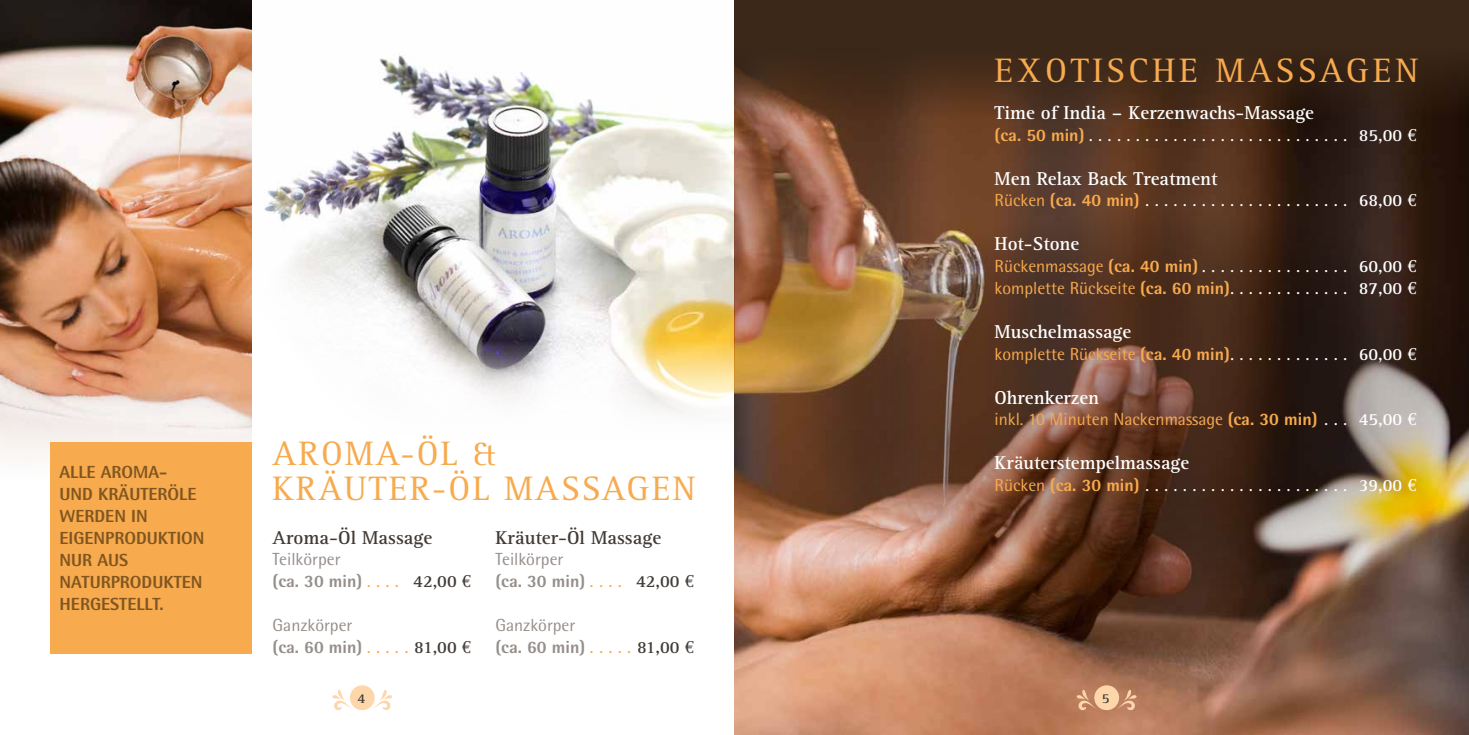
<style>
.page{position:relative;width:1469px;height:735px;background:#fff}
.page>*{position:absolute;margin:0;border:0;box-sizing:border-box;transform-origin:0 0}
.t1{font:35px/35px "Rotis Serif";letter-spacing:.06em;color:#f7aa4e}
.t2{font:35px "Rotis Serif";letter-spacing:.1em;color:#f7aa4e}
.t3{font:700 19.25px "Rotis Serif";color:#fff}
.t4{font:700 19.25px "Rotis Serif";color:#413a36}
.t5{font:17.5px "Rotis Serif";color:#fff}
.t6{font:17.5px "Rotis Semi Sans";color:#f7aa4e}
.t7{font:17.5px/21.9px "Rotis Semi Sans";color:#958e8a}
.t8{font:800 17.5px/21.9px "Rotis Semi Sans";color:#805620}
.t9{font:700 14px "Rotis Serif";color:#413a36}
.s1{font-weight:800}
.s2{font-family:"Rotis Serif";color:#f7aa4e}
.s3{font-family:"Rotis Serif";font-weight:700;color:#413a36}
.s4{font-family:"Euro Serif";color:#413a36}
.s5{font-family:"Rotis Semi Sans";font-weight:800;color:#f7aa4e}
.s6{font-weight:700}
.s7{font-family:"Euro Serif"}
.s8{font-family:"Rotis Semi Sans";color:#f7aa4e}
.s9{font-family:"Rotis Serif";color:#fff}
.s10{font-family:"Rotis Serif";font-weight:700;color:#fff}
.s11{font-family:"Euro Serif";color:#fff}
</style>
<div class="page">
<div style="left:734px;top:0;width:734px;height:734px;background:#3b2819"></div>
<img style="left:734px;top:66px;width:734px;height:668px">
<img style="left:792px;top:209px;width:676px;height:384px">
<img style="left:251px;top:0;width:483px;height:439px">
<img style="left:0;top:0;width:251px;height:454px">
<div style="left:50px;top:441px;width:201px;height:211px;background:#f7aa4e"></div>
<div style="left:350px;top:685px;width:25px;height:24px;background:#fdd6aa;border-radius:50%"></div>
<div style="left:1094px;top:685px;width:25px;height:24px;background:#fdd6aa;border-radius:50%"></div>
<svg style="left:372px;top:689px;width:20px;height:21px"></svg>
<svg style="left:1116px;top:689px;width:20px;height:21px"></svg>
<svg style="left:332px;top:690px;width:20px;height:20px"></svg>
<svg style="left:1076px;top:689px;width:20px;height:21px"></svg>
<p class="t8" style="left:60px;top:460px;width:146px">ALLE AROMA-<br>UND KRÄUTERÖLE<br>WERDEN IN<br>EIGENPRODUKTION<br>NUR AUS<br>NATURPRODUKTEN<br>HERGESTELLT.</p>
<h1 class="t1" style="left:272px;top:437px;width:424px">AROMA-ÖL &amp;<br>KRÄUTER-ÖL MASSAGEN</h1>
<p class="t4" style="left:272px;top:525px;width:161px">Aroma-Öl Massage</p>
<p class="t7" style="left:272px;top:548px;width:200px">Teilkörper<br><span class="s1">(ca. 30 min)</span> <span class="s2">. . . .</span> <span class="s3">42,00</span> <span class="s4">€</span></p>
<p class="t7" style="left:272px;top:613px;width:200px">Ganzkörper<br><span class="s1">(ca. 60 min)</span> <span class="s2">. . . .</span> <span class="s3">81,00</span> <span class="s4">€</span></p>
<p class="t4" style="left:495px;top:525px;width:167px">Kräuter-Öl Massage</p>
<p class="t7" style="left:495px;top:548px;width:200px">Teilkörper<br><span class="s1">(ca. 30 min)</span> <span class="s2">. . . .</span> <span class="s3">42,00</span> <span class="s4">€</span></p>
<p class="t7" style="left:495px;top:613px;width:200px">Ganzkörper<br><span class="s1">(ca. 60 min)</span> <span class="s2">. . . .</span> <span class="s3">81,00</span> <span class="s4">€</span></p>
<h1 class="t2" style="left:994px;top:50px;width:425px">EXOTISCHE MASSAGEN</h1>
<p class="t3" style="left:994px;top:101px;width:321px">Time of India – Kerzenwachs-Massage</p>
<p class="t5" style="left:994px;top:125px;width:423px"><span class="s5">(ca. 50 min)</span> . . . . . . . . . . . . . . . . . . . . . . . . . . . . <span class="s6">85,00</span> <span class="s7">€</span></p>
<p class="t3" style="left:994px;top:167px;width:224px">Men Relax Back Treatment</p>
<p class="t5" style="left:994px;top:190px;width:423px"><span class="s8">Rücken</span> <span class="s5">(ca. 40 min)</span> . . . . . . . . . . . . . . . . . . . . . . <span class="s6">68,00</span> <span class="s7">€</span></p>
<p class="t3" style="left:994px;top:232px;width:86px">Hot-Stone</p>
<p class="t5" style="left:994px;top:256px;width:423px"><span class="s8">Rückenmassage</span> <span class="s5">(ca. 40 min)</span> . . . . . . . . . . . . . . . . <span class="s6">60,00</span> <span class="s7">€</span></p>
<p class="t6" style="left:994px;top:277px;width:423px">komplette Rückseite <span class="s1">(ca. 60 min)</span> <span class="s9">. . . . . . . . . . . . .</span> <span class="s10">87,00</span> <span class="s11">€</span></p>
<p class="t3" style="left:994px;top:320px;width:138px">Muschelmassage</p>
<p class="t6" style="left:994px;top:343px;width:423px">komplette Rückseite <span class="s1">(ca. 40 min)</span> <span class="s9">. . . . . . . . . . . . .</span> <span class="s10">60,00</span> <span class="s11">€</span></p>
<p class="t3" style="left:994px;top:385px;width:106px">Ohrenkerzen</p>
<p class="t6" style="left:994px;top:409px;width:423px">inkl. 10 Minuten Nackenmassage <span class="s1">(ca. 30 min)</span> <span class="s9">. . .</span> <span class="s10">45,00</span> <span class="s11">€</span></p>
<p class="t3" style="left:994px;top:451px;width:196px">Kräuterstempelmassage</p>
<p class="t5" style="left:994px;top:475px;width:423px"><span class="s8">Rücken</span> <span class="s5">(ca. 30 min)</span> . . . . . . . . . . . . . . . . . . . . . . <span class="s6">39,00</span> <span class="s7">€</span></p>
<p class="t9" style="left:357px;top:689px;width:9px">4</p>
<p class="t9" style="left:1101px;top:689px;width:9px">5</p>
</div>
